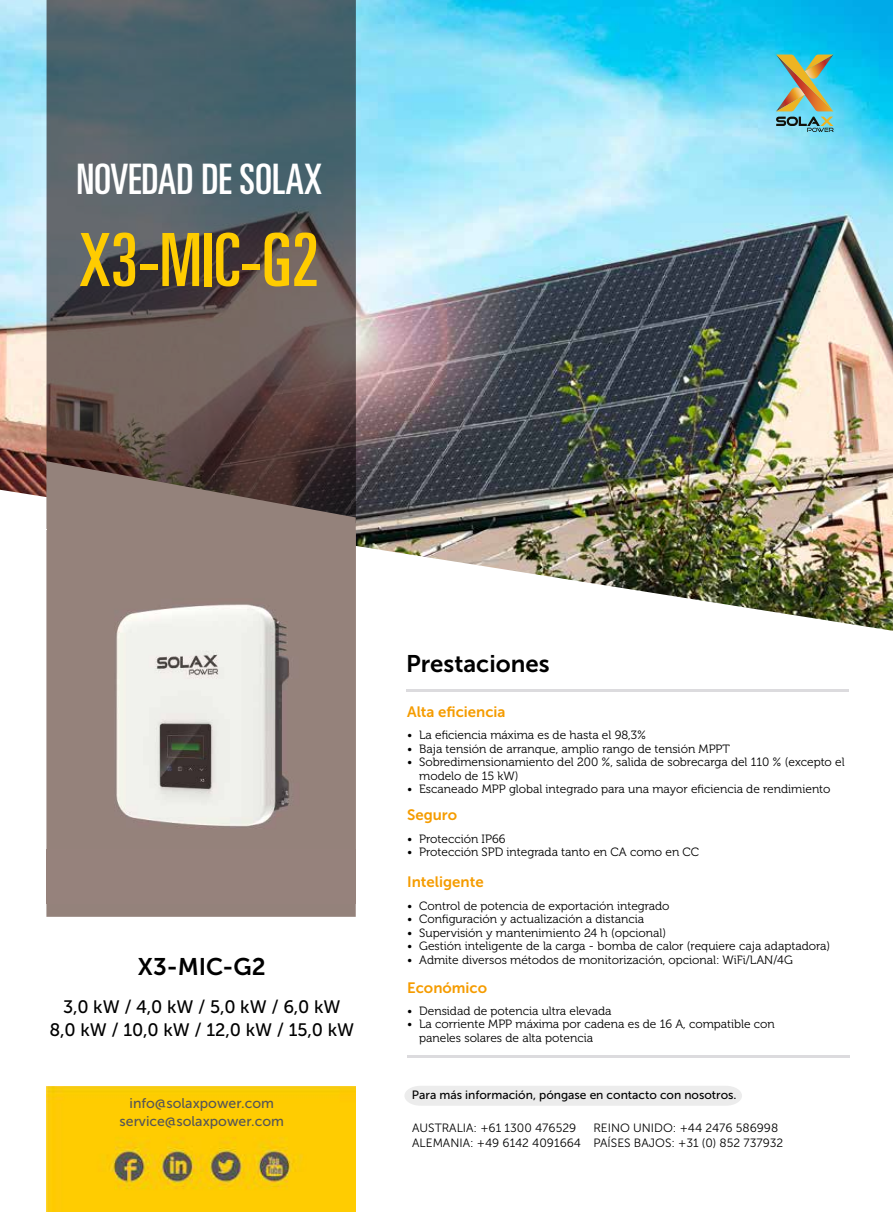
<style>
.page{position:relative;width:893px;height:1212px;background:#fff}
.page>*{position:absolute;margin:0;border:0;box-sizing:border-box;transform-origin:0 0}
.t1{font:ultra-condensed 73.5px "Univers LT Std";color:#fc0}
.t2{font:ultra-condensed 42px "Univers LT Std";color:#fff}
.t3{font:24px "Museo Sans 700";color:#000}
.t4{font:18px/22.5px "Museo Sans 500";color:#000;text-align:center}
.t5{font:15px "Museo Sans 700";color:#f59c00}
.t6{font:14.1px/18px "Museo Sans 500";color:#575656;text-align:center}
.t7{font:12px/13.5px "Museo 300";color:#000}
.t8{font:12px/14.4px "Museo Sans 300";color:#000}
.t9{font:12px "Museo Sans 500";color:#000}
</style>
<div class="page">
<img style="left:0;top:0;width:893px;height:631px">
<svg style="left:47px;top:0;width:309px;height:461px;background:#56595d"></svg>
<svg style="left:46px;top:461px;width:310px;height:456px;background:#76655f"></svg>
<div style="left:404px;top:1086px;width:338px;height:20px;background:#ececec"></div>
<img style="left:776px;top:55px;width:58px;height:77px">
<img style="left:0;top:530px;width:356px;height:373px">
<hr style="left:407px;top:690px;width:442px;height:2px;background:#dcdbde">
<hr style="left:407px;top:1055px;width:443px;height:3px;background:#dcdbde">
<img style="left:47px;top:1086px;width:308px;height:126px">
<h2 class="t2" style="left:76px;top:155px;width:247px">NOVEDAD DE SOLAX</h2>
<h1 class="t1" style="left:79px;top:218px;width:241px">X3-MIC-G2</h1>
<h3 class="t3" style="left:138px;top:953px;width:129px">X3-MIC-G2</h3>
<h3 class="t4" style="left:49px;top:996px;width:306px">3,0 kW / 4,0 kW / 5,0 kW / 6,0 kW<br>8,0 kW / 10,0 kW / 12,0 kW / 15,0 kW</h3>
<p class="t6" style="left:120px;top:1094px;width:166px">info@solaxpower.com service@solaxpower.com</p>
<h3 class="t3" style="left:406px;top:650px;width:145px">Prestaciones</h3>
<p class="t5" style="left:407px;top:704px;width:100px">Alta eficiencia</p>
<p class="t7" style="left:407px;top:729px;width:240px">• La eficiencia máxima es de hasta el 98,3%</p>
<p class="t7" style="left:407px;top:742px;width:324px">• Baja tensión de arranque, amplio rango de tensión MPPT</p>
<p class="t7" style="left:419px;top:756px;width:427px;text-indent:-12px">• Sobredimensionamiento del 200 %, salida de sobrecarga del 110 % (excepto el modelo de 15 kW)</p>
<p class="t7" style="left:407px;top:783px;width:425px">• Escaneado MPP global integrado para una mayor eficiencia de rendimiento</p>
<p class="t7" style="left:407px;top:832px;width:100px">• Protección IP66</p>
<p class="t7" style="left:407px;top:845px;width:293px">• Protección SPD integrada tanto en CA como en CC</p>
<p class="t5" style="left:407px;top:807px;width:52px">Seguro</p>
<p class="t5" style="left:407px;top:874px;width:78px">Inteligente</p>
<p class="t7" style="left:407px;top:899px;width:264px">• Control de potencia de exportación integrado</p>
<p class="t7" style="left:407px;top:912px;width:239px">• Configuración y actualización a distancia</p>
<p class="t7" style="left:407px;top:926px;width:261px">• Supervisión y mantenimiento 24 h (opcional)</p>
<p class="t7" style="left:407px;top:939px;width:424px">• Gestión inteligente de la carga - bomba de calor (requiere caja adaptadora)</p>
<p class="t7" style="left:407px;top:953px;width:387px">• Admite diversos métodos de monitorización, opcional: WiFi/LAN/4G</p>
<p class="t5" style="left:407px;top:979px;width:81px">Económico</p>
<p class="t7" style="left:407px;top:1004px;width:206px">• Densidad de potencia ultra elevada</p>
<p class="t7" style="left:419px;top:1018px;width:357px;text-indent:-12px">• La corriente MPP máxima por cadena es de 16 A, compatible con paneles solares de alta potencia</p>
<p class="t9" style="left:412px;top:1088px;width:326px">Para más información, póngase en contacto con nosotros.</p>
<p class="t8" style="left:412px;top:1121px;width:170px">AUSTRALIA: +61 1300 476529<br>ALEMANIA: +49 6142 4091664</p>
<p class="t8" style="left:593px;top:1121px;width:191px">REINO UNIDO: +44 2476 586998<br>PAÍSES BAJOS: +31 (0) 852 737932</p>
</div>
